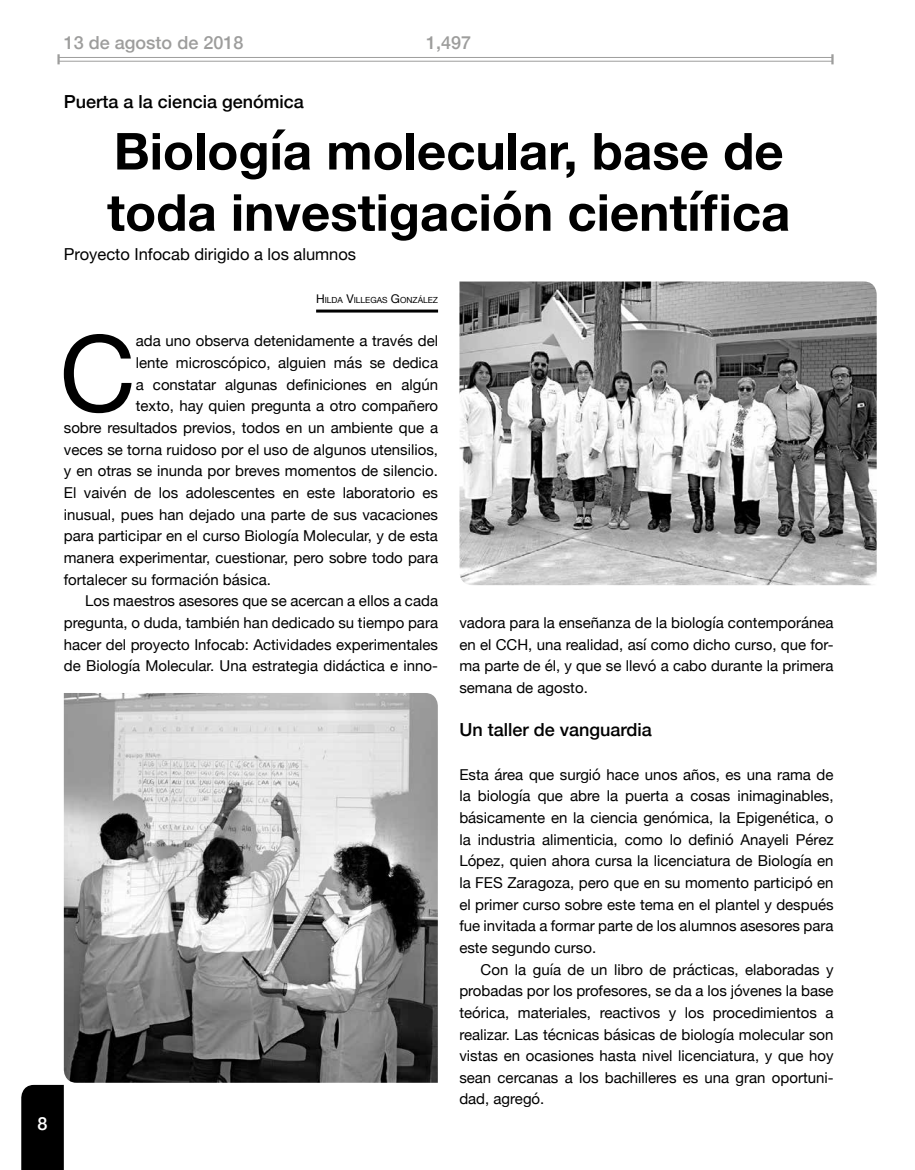
<style>
.page{position:relative;width:915px;height:1170px;background:#fff}
.page>*{position:absolute;margin:0;border:0;box-sizing:border-box;transform-origin:0 0}
.t1{font:105.9px "Helvetica Neue";color:#000}
.t2{font:700 51px/61.2px "Helvetica Neue";color:#000}
.t3{font:500 18px "Helvetica Neue";color:#000}
.t4{font:500 18px "Helvetica Neue";color:#9d9d9c}
.t5{font:500 18px "Helvetica Neue";color:#fff}
.t6{font:16.5px "Helvetica Neue";color:#000}
.t7{font:15px/21.6px "Helvetica Neue";color:#000;text-align:justify}
.t8{font:8.4px "Helvetica Neue";color:#000}
.s1{font-size:12px}
</style>
<div class="page">
<div style="left:21px;top:1084px;width:43px;height:85px;background:#000"></div>
<hr style="left:59px;top:57px;width:773px;height:1px;background:#9d9d9c">
<hr style="left:59px;top:61px;width:773px;height:1px;background:#9d9d9c">
<svg style="left:831px;top:54px;width:2px;height:10px"></svg>
<svg style="left:57px;top:54px;width:3px;height:10px"></svg>
<hr style="left:316px;top:309px;width:122px;height:3px;background:#000">
<img style="left:64px;top:693px;width:373px;height:389px">
<img style="left:459px;top:281px;width:417px;height:304px">
<p class="t4" style="left:64px;top:28px;width:181px">13 de agosto de 2018</p>
<p class="t4" style="left:426px;top:28px;width:47px">1,497</p>
<p class="t5" style="left:38px;top:1108px;width:12px">8</p>
<p class="t3" style="left:64px;top:87px;width:241px">Puerta a la ciencia genómica</p>
<h2 class="t2" style="left:107px;top:122px;width:684px">Biología molecular, base de toda investigación científica</h2>
<p class="t6" style="left:64px;top:242px;width:294px">Proyecto Infocab dirigido a los alumnos</p>
<p class="t8" style="left:316px;top:294px;width:123px"><span class="s1">H</span>ILDA <span class="s1">V</span>ILLEGAS <span class="s1">G</span>ONZÁLEZ</p>
<h1 class="t1" style="left:59px;top:297px;width:78px">C</h1>
<p class="t7" style="left:136px;top:331px;width:304px">ada uno observa detenidamente a través del</p>
<p class="t7" style="left:136px;top:353px;width:303px">lente microscópico, alguien más se dedica</p>
<p class="t7" style="left:136px;top:374px;width:303px">a constatar algunas definiciones en algún</p>
<p class="t7" style="left:136px;top:396px;width:303px">texto, hay quien pregunta a otro compañero</p>
<p class="t7" style="left:64px;top:418px;width:375px">sobre resultados previos, todos en un ambiente que a</p>
<p class="t7" style="left:64px;top:439px;width:375px">veces se torna ruidoso por el uso de algunos utensilios,</p>
<p class="t7" style="left:64px;top:461px;width:375px">y en otras se inunda por breves momentos de silencio.</p>
<p class="t7" style="left:64px;top:483px;width:375px">El vaivén de los adolescentes en este laboratorio es</p>
<p class="t7" style="left:64px;top:504px;width:375px">inusual, pues han dejado una parte de sus vacaciones</p>
<p class="t7" style="left:64px;top:526px;width:375px">para participar en el curso Biología Molecular, y de esta</p>
<p class="t7" style="left:64px;top:547px;width:375px">manera experimentar, cuestionar, pero sobre todo para</p>
<p class="t7" style="left:64px;top:569px;width:208px">fortalecer su formación básica.</p>
<p class="t7" style="left:85px;top:591px;width:354px">Los maestros asesores que se acercan a ellos a cada</p>
<p class="t7" style="left:64px;top:612px;width:375px">pregunta, o duda, también han dedicado su tiempo para</p>
<p class="t7" style="left:64px;top:634px;width:375px">hacer del proyecto Infocab: Actividades experimentales</p>
<p class="t7" style="left:64px;top:656px;width:375px">de Biología Molecular. Una estrategia didáctica e inno-</p>
<p class="t7" style="left:459px;top:612px;width:375px">vadora para la enseñanza de la biología contemporánea en el CCH, una realidad, así como dicho curso, que for&shy;ma parte de él, y que se llevó a cabo durante la primera semana de agosto.</p>
<p class="t3" style="left:459px;top:715px;width:194px">Un taller de vanguardia</p>
<p class="t7" style="left:459px;top:764px;width:375px">Esta área que surgió hace unos años, es una rama de la biología que abre la puerta a cosas inimaginables, básicamente en la ciencia genómica, la Epigenética, o la industria alimenticia, como lo definió Anayeli Pérez López, quien ahora cursa la licenciatura de Biología en la FES Zaragoza, pero que en su momento participó en el primer curso sobre este tema en el plantel y después fue invitada a formar parte de los alumnos asesores para este segundo curso.</p>
<p class="t7" style="left:459px;top:959px;width:375px;text-indent:21px">Con la guía de un libro de prácticas, elaboradas y probadas por los profesores, se da a los jóvenes la base teórica, materiales, reactivos y los procedimientos a realizar. Las técnicas básicas de biología molecular son vistas en ocasiones hasta nivel licenciatura, y que hoy sean cercanas a los bachilleres es una gran oportuni&shy;dad, agregó.</p>
</div>
